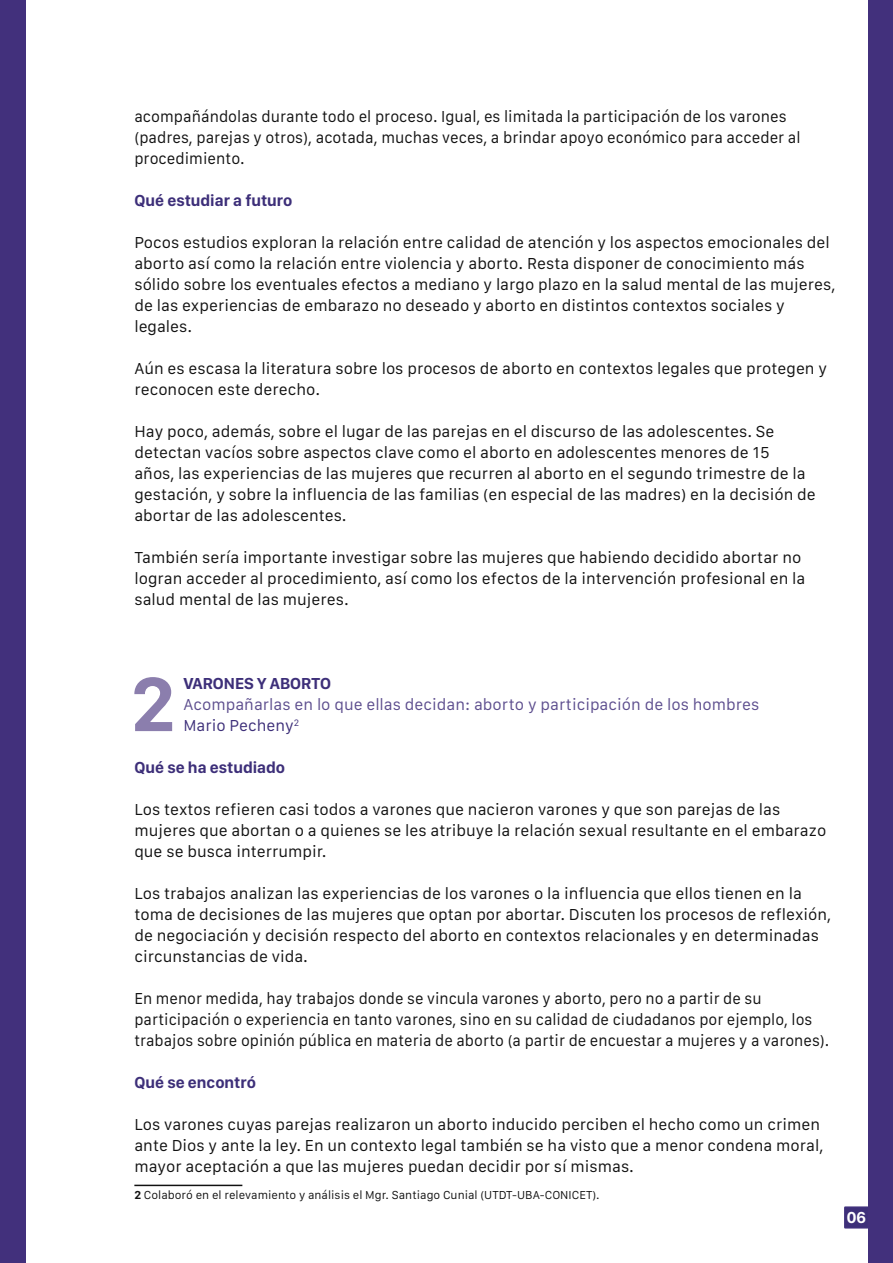
<style>
.page{position:relative;width:893px;height:1263px;background:#fff}
.page>*{position:absolute;margin:0;border:0;box-sizing:border-box;transform-origin:0 0}
.t1{font:700 79.5px "San Francisco Display";color:#8b7ead}
.t2{font:16.5px/21px "San Francisco Text";color:#121212}
.t3{font:16.5px/21px "San Francisco Text";color:#121212;scale:.95 1}
.t4{font:16.5px/21px "San Francisco Text";color:#121212;scale:.96 1}
.t5{font:16.5px/21px "San Francisco Text";color:#5d4e8e}
.t6{font:700 16.5px "San Francisco Display";color:#3d2f79}
.t7{font:700 16.5px "San Francisco Display";color:#fff}
.t8{font:12px "San Francisco Text";color:#121212}
.s1{color:#3d2f79}
.s2{font-family:"San Francisco Display";font-weight:700}
</style>
<div class="page">
<hr style="left:134px;top:1185px;width:108px;height:1px;background:#121212">
<div style="left:845px;top:1207px;width:23px;height:21px;background:#3d2f79"></div>
<div style="left:844px;top:1206px;width:25px;height:22px;border:2px solid #3f307c"></div>
<div style="left:868px;top:0;width:25px;height:1263px;background:#42307c"></div>
<div style="left:0;top:0;width:25px;height:1263px;background:#42307c"></div>
<p class="t4" style="left:134px;top:107px;width:695px">acompañándolas durante todo el proceso. Igual, es limitada la participación de los varones (padres, parejas y otros), acotada, muchas veces, a brindar apoyo económico para acceder al procedimiento.</p>
<p class="t6" style="left:134px;top:190px;width:160px">Qué estudiar a futuro</p>
<p class="t2" style="left:134px;top:233px;width:703px">Pocos estudios exploran la relación entre calidad de atención y los aspectos emocionales del aborto así como la relación entre violencia y aborto. Resta disponer de conocimiento más sólido sobre los eventuales efectos a mediano y largo plazo en la salud mental de las mujeres, de las experiencias de embarazo no deseado y aborto en distintos contextos sociales y legales.</p>
<p class="t2" style="left:134px;top:359px;width:694px">Aún es escasa la literatura sobre los procesos de aborto en contextos legales que protegen y reconocen este derecho.</p>
<p class="t2" style="left:134px;top:422px;width:683px">Hay poco, además, sobre el lugar de las parejas en el discurso de las adolescentes. Se detectan vacíos sobre aspectos clave como el aborto en adolescentes menores de 15<br>años, las experiencias de las mujeres que recurren al aborto en el segundo trimestre de la gestación, y sobre la influencia de las familias (en especial de las madres) en la decisión de abortar de las adolescentes.</p>
<p class="t2" style="left:134px;top:548px;width:672px">También sería importante investigar sobre las mujeres que habiendo decidido abortar no logran acceder al procedimiento, así como los efectos de la intervención profesional en la salud mental de las mujeres.</p>
<h1 class="t1" style="left:131px;top:655px;width:46px">2</h1>
<p class="t6" style="left:183px;top:673px;width:11px">VARONES</p>
<p class="t6" style="left:257px;top:673px;width:24px">YABORTO</p>
<p class="t5" style="left:183px;top:695px;width:577px">Acompañarlas en lo que ellas decidan: aborto y participación de los hombres<br><span class="s1">Mario Pecheny</span><sup>2</sup></p>
<p class="t6" style="left:134px;top:757px;width:152px">Qué se ha estudiado</p>
<p class="t2" style="left:134px;top:800px;width:693px">Los textos refieren casi todos a varones que nacieron varones y que son parejas de las mujeres que abortan o a quienes se les atribuye la relación sexual resultante en el embarazo que se busca interrumpir.</p>
<p class="t2" style="left:134px;top:884px;width:698px">Los trabajos analizan las experiencias de los varones o la influencia que ellos tienen en la toma de decisiones de las mujeres que optan por abortar. Discuten los procesos de reflexión, de negociación y decisión respecto del aborto en contextos relacionales y en determinadas circunstancias de vida.</p>
<p class="t3" style="left:134px;top:989px;width:733px">En menor medida, hay trabajos donde se vincula varones y aborto, pero no a partir de su participación o experiencia en tanto varones, sino en su calidad de ciudadanos por ejemplo, los trabajos sobre opinión pública en materia de aborto (a partir de encuestar a mujeres y a varones).</p>
<p class="t6" style="left:134px;top:1072px;width:123px">Qué se encontró</p>
<p class="t2" style="left:134px;top:1115px;width:691px">Los varones cuyas parejas realizaron un aborto inducido perciben el hecho como un crimen ante Dios y ante la ley. En un contexto legal también se ha visto que a menor condena moral, mayor aceptación a que las mujeres puedan decidir por sí mismas.</p>
<p class="t8" style="left:134px;top:1187px;width:358px"><span class="s2">2</span> Colaboró en el relevamiento y análisis el Mgr. Santiago Cunial (UTDT</p>
<p class="t8" style="left:512px;top:1187px;width:14px">-UBA</p>
<p class="t8" style="left:540px;top:1187px;width:13px">-CONICET</p>
<p class="t8" style="left:592px;top:1187px;width:9px">).</p>
<p class="t7" style="left:847px;top:1208px;width:21px">06</p>
</div>
